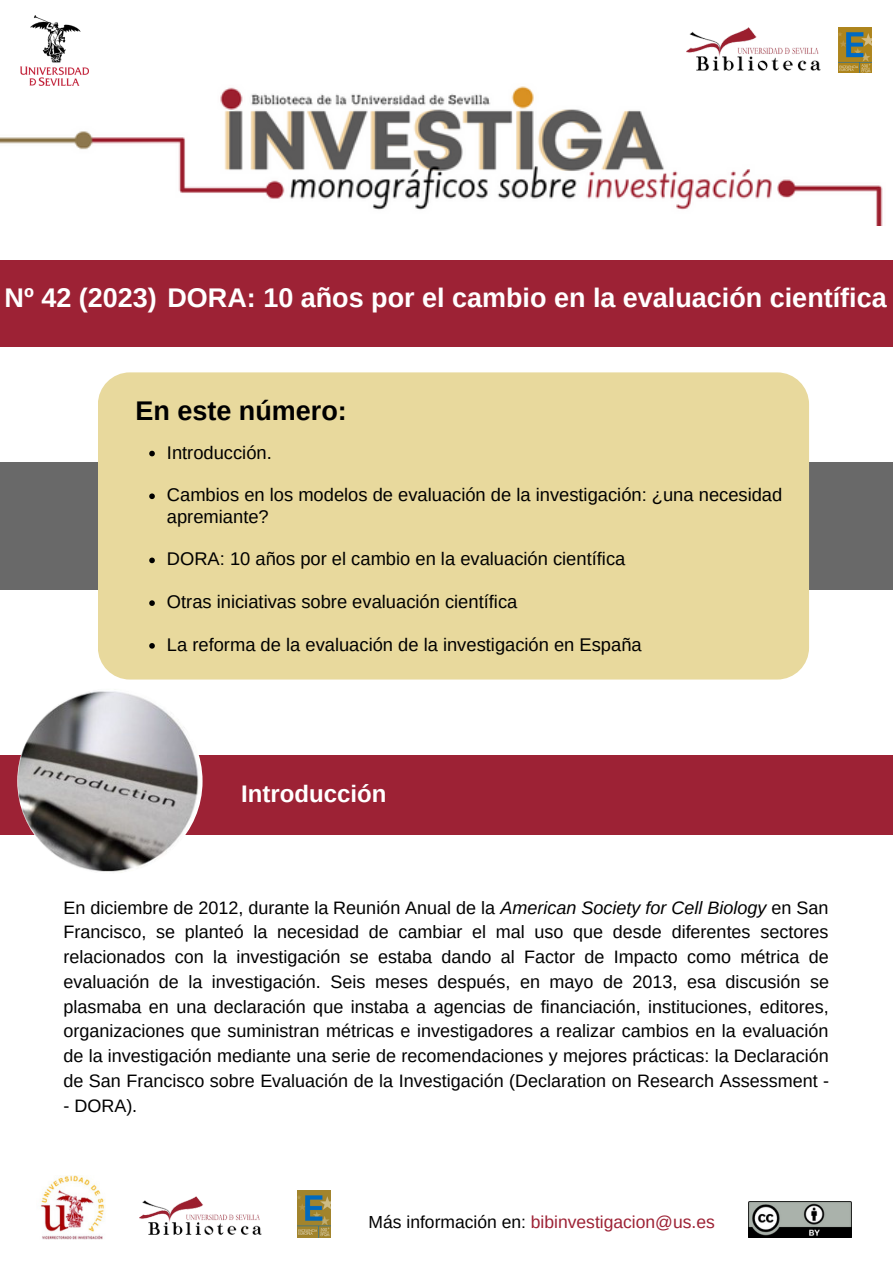
<style>
.page{position:relative;width:893px;height:1264px;background:#fff}
.page>*{position:absolute;margin:0;border:0;box-sizing:border-box;transform-origin:0 0}
.t1{font:700 27px "Arimo";color:#fff}
.t2{font:700 27px "Arimo";color:#000}
.t3{font:700 24px "Arimo";color:#fff}
.t4{font:18.3px/21.3px "Arimo";color:#000}
.t5{font:18px/24.8px "Arimo";color:#000;text-align:justify}
.t6{font:17.55px "Arimo";color:#9d2235}
.s1{font-style:italic}
.s2{color:#000}
</style>
<div class="page">
<div style="left:0;top:260px;width:892px;height:87px;background:#9d2235"></div>
<div style="left:0;top:462px;width:892px;height:127px;background:#696969"></div>
<div style="left:98px;top:372px;width:711px;height:307px;background:#e8d99d;border-radius:32px"></div>
<img style="left:748px;top:1201px;width:103px;height:36px">
<div style="left:0;top:755px;width:892px;height:79px;background:#9d2235"></div>
<img style="left:17px;top:688px;width:185px;height:185px;border-radius:50%">
<img style="left:40px;top:1175px;width:65px;height:64px">
<img style="left:139px;top:1196px;width:123px;height:39px">
<img style="left:297px;top:1190px;width:33px;height:46px">
<img style="left:0;top:72px;width:883px;height:153px">
<img style="left:21px;top:15px;width:67px;height:70px">
<img style="left:686px;top:28px;width:134px;height:45px">
<img style="left:838px;top:28px;width:33px;height:45px">
<svg style="left:149px;top:451px;width:6px;height:5px"></svg>
<svg style="left:149px;top:493px;width:6px;height:6px"></svg>
<svg style="left:149px;top:557px;width:6px;height:6px"></svg>
<svg style="left:149px;top:600px;width:6px;height:6px"></svg>
<svg style="left:149px;top:643px;width:6px;height:5px"></svg>
<p class="t1" style="left:5px;top:283px;width:883px">Nº 42 (2023) DORA: 10 años por el cambio en la evaluación científica</p>
<p class="t2" style="left:135px;top:396px;width:213px">En este número:</p>
<p class="t4" style="left:167px;top:441px;width:106px">Introducción.</p>
<p class="t4" style="left:167px;top:484px;width:617px">Cambios en los modelos de evaluación de la investigación: ¿una necesidad apremiante?</p>
<p class="t4" style="left:167px;top:548px;width:460px">DORA: 10 años por el cambio en la evaluación científica</p>
<p class="t4" style="left:167px;top:591px;width:352px">Otras iniciativas sobre evaluación científica</p>
<p class="t4" style="left:167px;top:634px;width:476px">La reforma de la evaluación de la investigación en España</p>
<p class="t3" style="left:241px;top:780px;width:147px">Introducción</p>
<p class="t5" style="left:63px;top:895px;width:767px">En diciembre de 2012, durante la Reunión Anual de la <span class="s1">American Society for Cell Biology</span> en San Francisco, se planteó la necesidad de cambiar el mal uso que desde diferentes sectores relacionados con la investigación se estaba dando al Factor de Impacto como métrica de evaluación de la investigación. Seis meses después, en mayo de 2013, esa discusión se plasmaba en una declaración que instaba a agencias de financiación, instituciones, editores, organizaciones que suministran métricas e investigadores a realizar cambios en la evaluación de la investigación mediante una serie de recomendaciones y mejores prácticas: la Declaración de San Francisco sobre Evaluación de la Investigación (Declaration on Research Assessment -</p>
<p class="t5" style="left:63px;top:1092px;width:75px">- DORA).</p>
<p class="t6" style="left:368px;top:1211px;width:348px"><span class="s2">Más información en:</span> bibinvestigacion@us.es</p>
</div>
